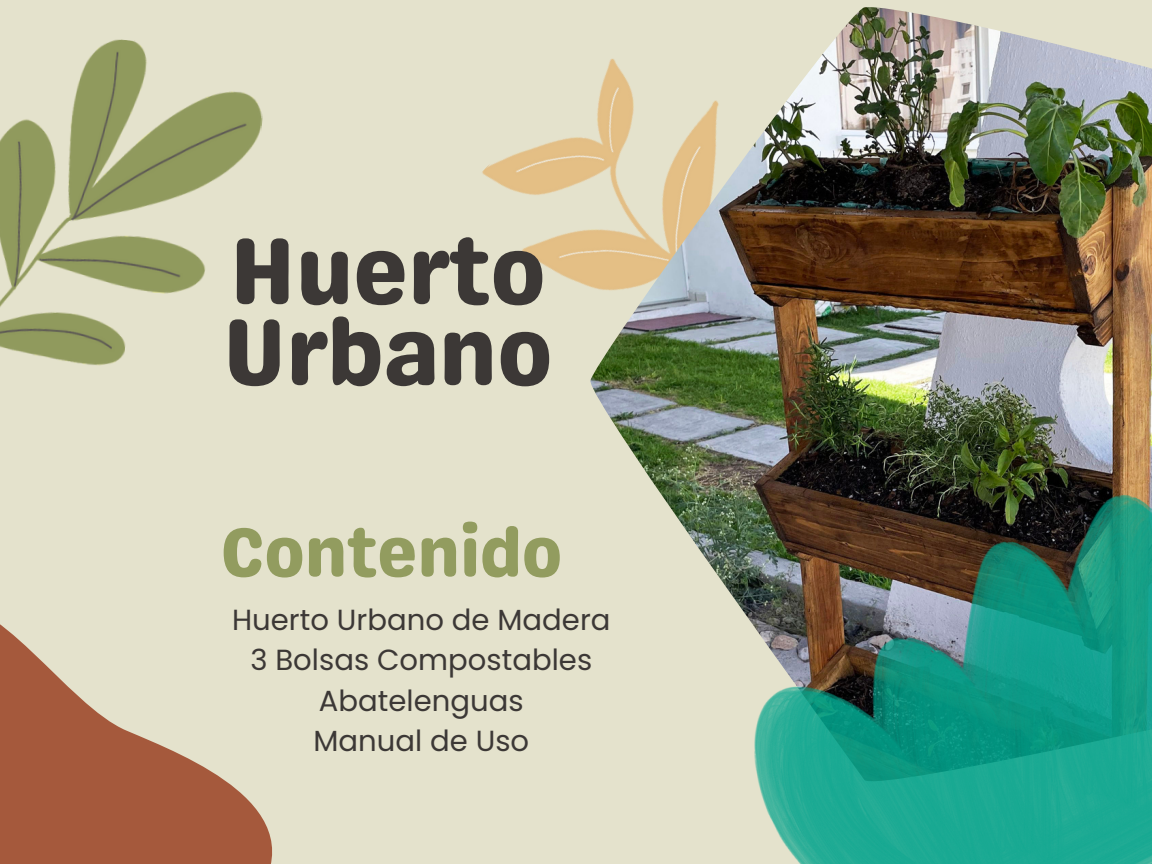
<style>
.page{position:relative;width:1152px;height:864px;background:#e4e2cc}
.page>*{position:absolute;margin:0;border:0;box-sizing:border-box;transform-origin:0 0}
.t1{font:94.95px/81px "Genty Sans";color:#3c3836}
.t2{font:69.45px "Genty Sans";color:#929c5f}
.t3{font:29.1px/40.5px "Poppins";color:#3c3836;text-align:center}
</style>
<div class="page">
<img style="left:0;top:39px;width:263px;height:327px">
<svg style="left:0;top:624px;width:272px;height:240px;fill:#a5593c"></svg>
<img style="left:482px;top:137px;width:108px;height:150px">
<img style="left:590px;top:7px;width:562px;height:619px">
<img style="left:754px;top:439px;width:398px;height:425px">
<h1 class="t1" style="left:223px;top:230px;width:331px">Huerto<br>Urbano</h1>
<h2 class="t2" style="left:220px;top:511px;width:344px">Contenido</h2>
<p class="t3" style="left:232px;top:599px;width:380px">Huerto Urbano de Madera<br>3 Bolsas Compostables<br>Abatelenguas<br>Manual de Uso</p>
</div>
